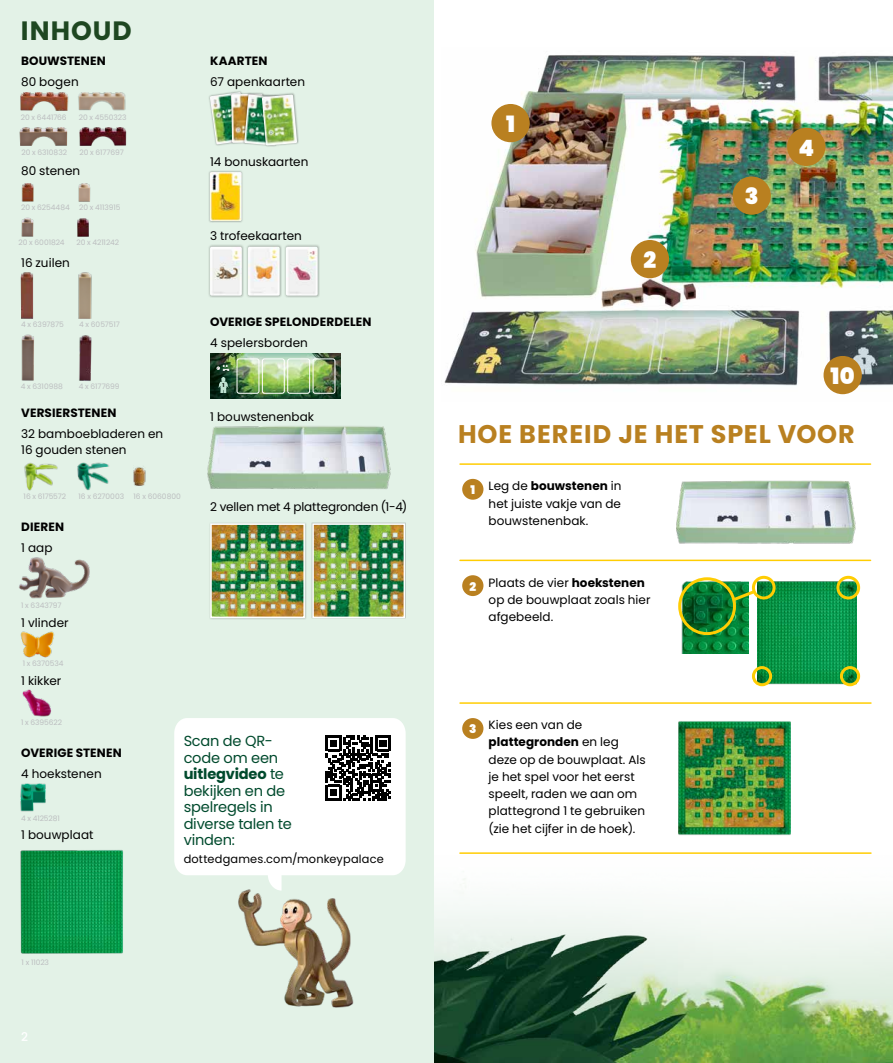
<style>
.page{position:relative;width:893px;height:1063px;background:#fff}
.page>*{position:absolute;margin:0;border:0;box-sizing:border-box;transform-origin:0 0}
.t1{font:700 26.55px "Poppins";letter-spacing:.04em;color:#1e4721}
.t2{font:700 25.5px "Poppins";letter-spacing:.035em;color:#b98020}
.t3{font:900 22.5px "Poppins";color:#fff}
.t4{font:14.55px/16.5px "Poppins";letter-spacing:-.01em;color:#004a2d}
.t5{font:12px/17.2px "Poppins";letter-spacing:.005em;color:#000}
.t6{font:700 12px "Poppins";letter-spacing:.015em;color:#000}
.t7{font:900 12px "Poppins";color:#fff}
.t8{font:500 12px "Poppins";color:#fff}
.t9{font:11.4px "Poppins";letter-spacing:.015em;color:#000}
.t10{font:7.5px "Poppins";letter-spacing:-.01em;color:#bcbec0}
.t11{font:700 5.4px "Poppins";color:#0b170f}
.t12{font:2.55px/4.2px "LEGO Brick Pro";color:#fff}
.s1{font-weight:700}
</style>
<div class="page">
<img style="left:434px;top:878px;width:459px;height:185px">
<img style="left:757px;top:581px;width:100px;height:104px">
<img style="left:679px;top:581px;width:69px;height:72px">
<div style="left:0;top:0;width:434px;height:1063px;background:#e3f2e7"></div>
<div style="left:752px;top:666px;width:20px;height:20px;border:3px solid #ffcd03;border-radius:50%"></div>
<div style="left:752px;top:576px;width:24px;height:23px;border:3px solid #ffcd03;border-radius:50%"></div>
<div style="left:840px;top:666px;width:20px;height:20px;border:3px solid #ffcd03;border-radius:50%"></div>
<div style="left:836px;top:576px;width:24px;height:23px;border:3px solid #ffcd03;border-radius:50%"></div>
<div style="left:678px;top:577px;width:58px;height:58px;border:3px solid #ffcd03;border-radius:50%"></div>
<hr style="left:460px;top:463px;width:411px;height:2px;background:#ffcd03">
<div style="left:462px;top:479px;width:21px;height:21px;background:#b98020;border-radius:50%"></div>
<hr style="left:460px;top:702px;width:411px;height:2px;background:#ffcd03">
<div style="left:462px;top:718px;width:21px;height:21px;background:#b98020;border-radius:50%"></div>
<hr style="left:460px;top:560px;width:411px;height:1px;background:#ffcd03">
<div style="left:462px;top:575px;width:21px;height:21px;background:#b98020;border-radius:50%"></div>
<hr style="left:460px;top:852px;width:411px;height:2px;background:#ffcd03">
<img style="left:676px;top:480px;width:180px;height:64px">
<img style="left:679px;top:721px;width:112px;height:115px">
<svg style="left:730px;top:588px;width:28px;height:15px"></svg>
<div style="left:208px;top:170px;width:36px;height:53px;background:#000;opacity:.35"></div>
<img style="left:210px;top:172px;width:32px;height:49px">
<img style="left:210px;top:353px;width:130px;height:46px">
<svg style="left:218px;top:377px;width:11px;height:16px"></svg>
<div style="left:262px;top:359px;width:22px;height:34px;border:1px solid #fff;border-radius:2px"></div>
<div style="left:237px;top:359px;width:22px;height:34px;border:1px solid #fff;border-radius:2px"></div>
<div style="left:288px;top:359px;width:22px;height:34px;border:1px solid #fff;border-radius:2px"></div>
<div style="left:313px;top:359px;width:22px;height:34px;border:1px solid #fff;border-radius:2px"></div>
<svg style="left:217px;top:366px;width:3px;height:4px"></svg>
<div style="left:223px;top:365px;width:7px;height:7px;background:#000;opacity:.33"></div>
<div style="left:311px;top:522px;width:95px;height:97px;background:#000;opacity:.22"></div>
<img style="left:315px;top:526px;width:87px;height:89px">
<div style="left:312px;top:523px;width:93px;height:95px;border:2px solid #fff"></div>
<img style="left:238px;top:891px;width:116px;height:117px">
<div style="left:246px;top:245px;width:36px;height:53px;background:#c5cec6"></div>
<img style="left:248px;top:247px;width:32px;height:49px">
<div style="left:208px;top:245px;width:36px;height:53px;background:#c5cdc6"></div>
<img style="left:210px;top:247px;width:32px;height:49px">
<div style="left:284px;top:245px;width:36px;height:53px;background:#000;opacity:.35"></div>
<img style="left:286px;top:247px;width:32px;height:49px">
<div style="left:208px;top:90px;width:41px;height:56px;background:#000;opacity:.35"></div>
<img style="left:210px;top:92px;width:19px;height:52px">
<div style="left:229px;top:92px;width:36px;height:53px;background:#000;opacity:.35"></div>
<img style="left:231px;top:94px;width:11px;height:49px">
<div style="left:242px;top:93px;width:39px;height:55px;background:#000;opacity:.35"></div>
<img style="left:244px;top:95px;width:16px;height:51px">
<div style="left:260px;top:93px;width:39px;height:55px;background:#000;opacity:.35"></div>
<img style="left:262px;top:95px;width:35px;height:51px">
<svg style="left:174px;top:718px;width:232px;height:173px;background:#eaeceb"></svg>
<img style="left:21px;top:184px;width:13px;height:18px">
<img style="left:78px;top:184px;width:13px;height:18px">
<img style="left:21px;top:218px;width:68px;height:19px">
<img style="left:20px;top:92px;width:106px;height:19px">
<img style="left:19px;top:127px;width:108px;height:19px">
<img style="left:78px;top:272px;width:14px;height:47px">
<img style="left:20px;top:272px;width:14px;height:47px">
<img style="left:21px;top:335px;width:13px;height:46px">
<img style="left:79px;top:335px;width:13px;height:46px">
<img style="left:133px;top:467px;width:13px;height:19px">
<img style="left:77px;top:462px;width:32px;height:28px">
<img style="left:24px;top:462px;width:34px;height:29px">
<img style="left:19px;top:557px;width:71px;height:42px">
<img style="left:20px;top:631px;width:35px;height:27px">
<img style="left:22px;top:689px;width:29px;height:28px">
<img style="left:207px;top:426px;width:184px;height:63px">
<img style="left:20px;top:783px;width:26px;height:29px">
<img style="left:444px;top:55px;width:449px;height:340px">
<div style="left:823px;top:356px;width:39px;height:38px;background:#b98020;border-radius:50%"></div>
<div style="left:491px;top:104px;width:39px;height:38px;background:#b98020;border-radius:50%"></div>
<div style="left:631px;top:240px;width:38px;height:38px;background:#b98020;border-radius:50%"></div>
<div style="left:787px;top:128px;width:38px;height:38px;background:#b98020;border-radius:50%"></div>
<div style="left:733px;top:176px;width:38px;height:39px;background:#b98020;border-radius:50%"></div>
<div style="left:209px;top:522px;width:98px;height:98px;background:#ccd8cf"></div>
<img style="left:213px;top:526px;width:89px;height:89px">
<div style="left:210px;top:523px;width:95px;height:95px;border:2px solid #fff"></div>
<img style="left:20px;top:850px;width:103px;height:104px">
<h1 class="t1" style="left:21px;top:16px;width:113px">INHOUD</h1>
<p class="t6" style="left:21px;top:54px;width:86px">BOUWSTENEN</p>
<p class="t6" style="left:210px;top:54px;width:59px">KAARTEN</p>
<p class="t5" style="left:21px;top:74px;width:59px">80 bogen</p>
<p class="t5" style="left:210px;top:74px;width:96px">67 apenkaarten</p>
<p class="t10" style="left:21px;top:113px;width:47px">20 x 6441766</p>
<p class="t10" style="left:79px;top:113px;width:49px">20 x 4550323</p>
<p class="t10" style="left:21px;top:148px;width:47px">20 x 6310832</p>
<p class="t10" style="left:79px;top:148px;width:46px">20 x 6177697</p>
<p class="t5" style="left:21px;top:162px;width:61px">80 stenen</p>
<p class="t10" style="left:21px;top:203px;width:101px">20 x 6254484 20 x 4113915</p>
<p class="t10" style="left:19px;top:238px;width:48px">20 x 6001824</p>
<p class="t10" style="left:77px;top:238px;width:44px">20 x 4211242</p>
<p class="t5" style="left:21px;top:254px;width:50px">16 zuilen</p>
<p class="t10" style="left:21px;top:320px;width:44px">4 x 6397875</p>
<p class="t10" style="left:79px;top:320px;width:42px">4 x 6057517</p>
<p class="t10" style="left:21px;top:382px;width:44px">4 x 6310988</p>
<p class="t10" style="left:79px;top:382px;width:42px">4 x 6177699</p>
<p class="t6" style="left:21px;top:406px;width:97px">VERSIERSTENEN</p>
<p class="t5" style="left:21px;top:426px;width:143px;line-height:15.9px">32 bamboebladeren en<br>16 gouden stenen</p>
<p class="t10" style="left:24px;top:492px;width:44px">16 x 6175572</p>
<p class="t10" style="left:79px;top:492px;width:47px">16 x 6270003</p>
<p class="t10" style="left:134px;top:492px;width:49px">16 x 6060800</p>
<p class="t6" style="left:21px;top:520px;width:45px">DIEREN</p>
<p class="t5" style="left:21px;top:539px;width:33px">1 aap</p>
<p class="t10" style="left:21px;top:601px;width:42px">1 x 6343797</p>
<p class="t5" style="left:21px;top:614px;width:49px">1 vlinder</p>
<p class="t10" style="left:23px;top:659px;width:42px">1 x 6370534</p>
<p class="t5" style="left:21px;top:672px;width:42px">1 kikker</p>
<p class="t10" style="left:21px;top:718px;width:43px">1 x 6395622</p>
<p class="t5" style="left:210px;top:153px;width:100px">14 bonuskaarten</p>
<p class="t5" style="left:210px;top:227px;width:93px">3 trofeekaarten</p>
<p class="t6" style="left:210px;top:314px;width:163px">OVERIGE SPELONDERDELEN</p>
<p class="t5" style="left:210px;top:334px;width:99px">4 spelersborden</p>
<p class="t12" style="left:223px;top:364px;width:8px">1 1<br>4</p>
<p class="t11" style="left:222px;top:382px;width:4px">1</p>
<p class="t5" style="left:210px;top:408px;width:105px">1 bouwstenenbak</p>
<p class="t5" style="left:210px;top:499px;width:199px">2 vellen met 4 plattegronden (1-4)</p>
<p class="t6" style="left:21px;top:746px;width:102px">OVERIGE STENEN</p>
<p class="t5" style="left:21px;top:765px;width:82px">4 hoekstenen</p>
<p class="t10" style="left:21px;top:814px;width:40px">4 x 4125281</p>
<p class="t5" style="left:21px;top:827px;width:74px">1 bouwplaat</p>
<p class="t10" style="left:22px;top:958px;width:29px">1 x 11023</p>
<p class="t8" style="left:21px;top:1030px;width:8px">2</p>
<p class="t4" style="left:184px;top:733px;width:110px">Scan de QR&shy;code om een <span class="s1">uitlegvideo</span> te bekijken en de spelregels in diverse talen te vinden:</p>
<p class="t9" style="left:184px;top:852px;width:202px">dottedgames.com/monkeypalace</p>
<h3 class="t3" style="left:506px;top:111px;width:10px">1</h3>
<h3 class="t3" style="left:643px;top:247px;width:14px">2</h3>
<h3 class="t3" style="left:745px;top:183px;width:15px">3</h3>
<h3 class="t3" style="left:798px;top:135px;width:17px">4</h3>
<h3 class="t3" style="left:830px;top:363px;width:26px">10</h3>
<h2 class="t2" style="left:458px;top:420px;width:398px">HOE BEREID JE HET SPEL VOOR</h2>
<p class="t7" style="left:470px;top:483px;width:6px">1</p>
<p class="t5" style="left:489px;top:478px;width:135px;text-align:justify">Leg de <span class="s1">bouwstenen</span> in het juiste vakje van de bouwstenenbak.</p>
<p class="t7" style="left:469px;top:580px;width:8px">2</p>
<p class="t5" style="left:489px;top:574px;width:163px">Plaats de vier <span class="s1">hoekstenen </span>op de bouwplaat zoals hier afgebeeld.</p>
<p class="t7" style="left:469px;top:722px;width:9px">3</p>
<p class="t5" style="left:489px;top:716px;width:159px">Kies een van de <span class="s1">plattegronden</span> en leg deze op de bouwplaat. Als je het spel voor het eerst speelt, raden we aan om plattegrond 1 te gebruiken (zie het cijfer in de hoek).</p>
</div>
